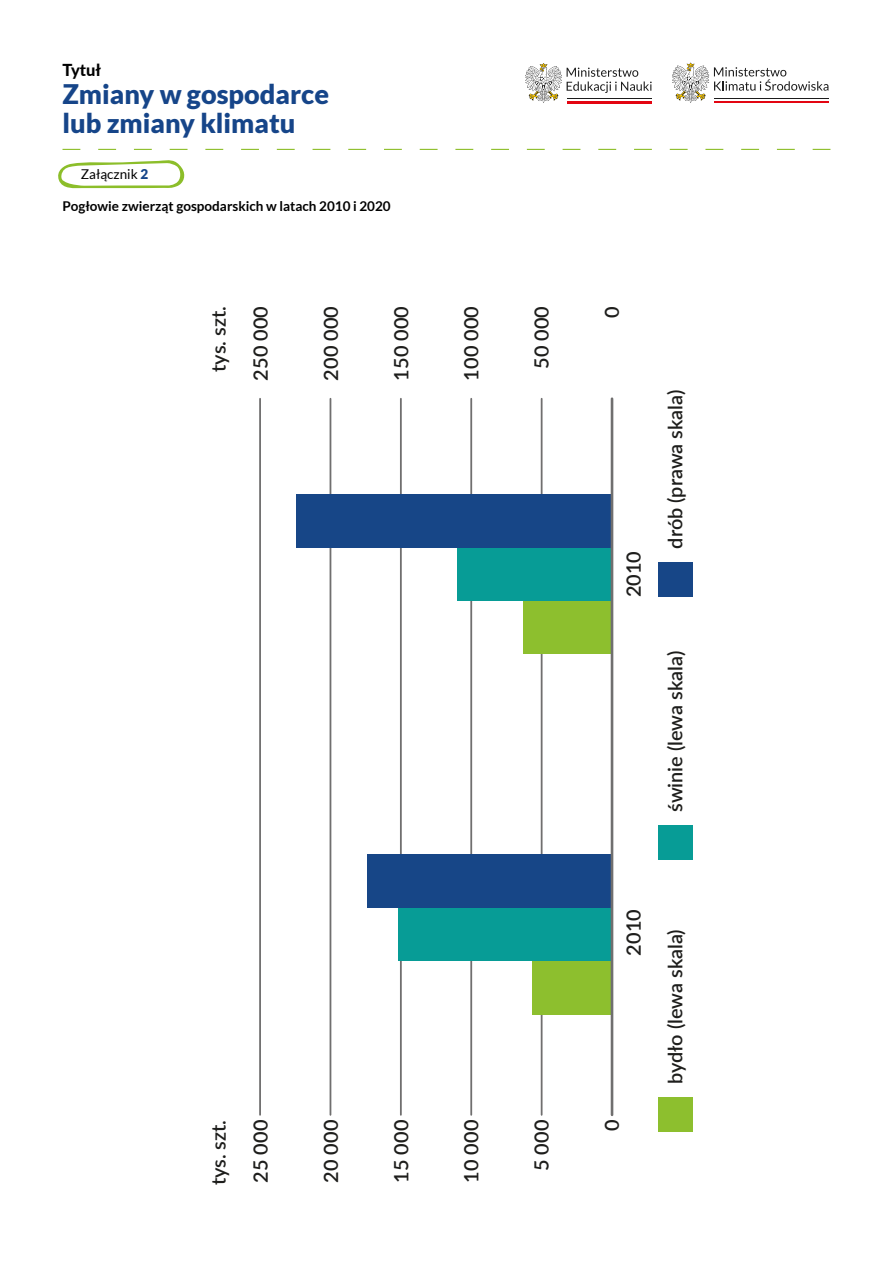
<style>
.page{position:relative;width:893px;height:1263px;background:#fff}
.page>*{position:absolute;margin:0;border:0;box-sizing:border-box;transform-origin:0 0}
.Nagłówek_1{font:900 27px/28.5px "Lato";color:#164589}
.t1{font:600 19.95px/41.7px "Lato";color:#1e1e1c}
.Nagłówek_2{font:800 16.5px "Lato";color:#000}
.Treść_do_zalączników{font:700 13.5px "Lato";color:#000}
.Treść{font:13.5px "Lato";color:#000}
.s1{font-weight:900;color:#164589}
</style>
<div class="page">
<svg style="left:525px;top:63px;width:127px;height:40px"></svg>
<svg style="left:672px;top:63px;width:156px;height:40px"></svg>
<svg style="left:63px;top:149px;width:767px;height:1px"></svg>
<svg style="left:58px;top:160px;width:127px;height:29px"></svg>
<hr style="left:259px;top:399px;width:2px;height:716px;background:#706f6f">
<hr style="left:330px;top:399px;width:1px;height:716px;background:#706f6f">
<hr style="left:400px;top:399px;width:2px;height:716px;background:#706f6f">
<hr style="left:470px;top:399px;width:2px;height:716px;background:#706f6f">
<hr style="left:541px;top:399px;width:1px;height:716px;background:#706f6f">
<div style="left:658px;top:1097px;width:35px;height:35px;background:#8dbf2e"></div>
<div style="left:658px;top:825px;width:35px;height:35px;background:#079c96"></div>
<div style="left:658px;top:562px;width:35px;height:34px;background:#174687"></div>
<div style="left:532px;top:961px;width:80px;height:53px;background:#8dbf2e"></div>
<div style="left:398px;top:908px;width:214px;height:53px;background:#079c96"></div>
<div style="left:367px;top:854px;width:245px;height:54px;background:#174687"></div>
<div style="left:524px;top:601px;width:88px;height:53px;background:#8dbf2e"></div>
<div style="left:457px;top:547px;width:155px;height:54px;background:#079c96"></div>
<div style="left:296px;top:494px;width:316px;height:53px;background:#174687"></div>
<hr style="left:611px;top:399px;width:2px;height:716px;background:#706f6f">
<p class="Nagłówek_2" style="left:63px;top:58px;width:40px">Tytuł</p>
<p class="Nagłówek_1" style="left:63px;top:80px;width:268px">Zmiany w gospodarce lub zmiany klimatu</p>
<p class="Treść" style="left:81px;top:167px;width:69px">Załącznik <span class="s1">2</span></p>
<p class="Treść_do_zalączników" style="left:63px;top:199px;width:330px">Pogłowie zwierząt gospodarskich w latach 2010 i 2020</p>
<p class="t1" style="left:196px;top:381px;width:76px;line-height:42.2px;text-align:center;rotate:-90deg">tys. szt.<br>250 000</p>
<p class="t1" style="left:309px;top:381px;width:76px;rotate:-90deg">200 000</p>
<p class="t1" style="left:379px;top:381px;width:76px;rotate:-90deg">150 000</p>
<p class="t1" style="left:450px;top:381px;width:76px;rotate:-90deg">100 000</p>
<p class="t1" style="left:520px;top:369px;width:64px;rotate:-90deg">50 000</p>
<p class="t1" style="left:590px;top:318px;width:13px;rotate:-90deg">0</p>
<p class="t1" style="left:612px;top:597px;width:48px;rotate:-90deg">2010</p>
<p class="t1" style="left:653px;top:549px;width:160px;rotate:-90deg">drób (prawa skala)</p>
<p class="t1" style="left:653px;top:812px;width:163px;rotate:-90deg">świnie (lewa skala)</p>
<p class="t1" style="left:197px;top:1185px;width:67px;rotate:-90deg">tys. szt.</p>
<p class="t1" style="left:612px;top:1084px;width:176px;text-indent:129px;rotate:-90deg">2010 bydło (lewa skala)</p>
<p class="t1" style="left:239px;top:1182px;width:64px;rotate:-90deg">25 000</p>
<p class="t1" style="left:309px;top:1182px;width:64px;rotate:-90deg">20 000</p>
<p class="t1" style="left:379px;top:1182px;width:64px;rotate:-90deg">15 000</p>
<p class="t1" style="left:450px;top:1182px;width:64px;rotate:-90deg">10 000</p>
<p class="t1" style="left:520px;top:1171px;width:53px;rotate:-90deg">5 000</p>
<p class="t1" style="left:590px;top:1131px;width:13px;rotate:-90deg">0</p>
</div>
